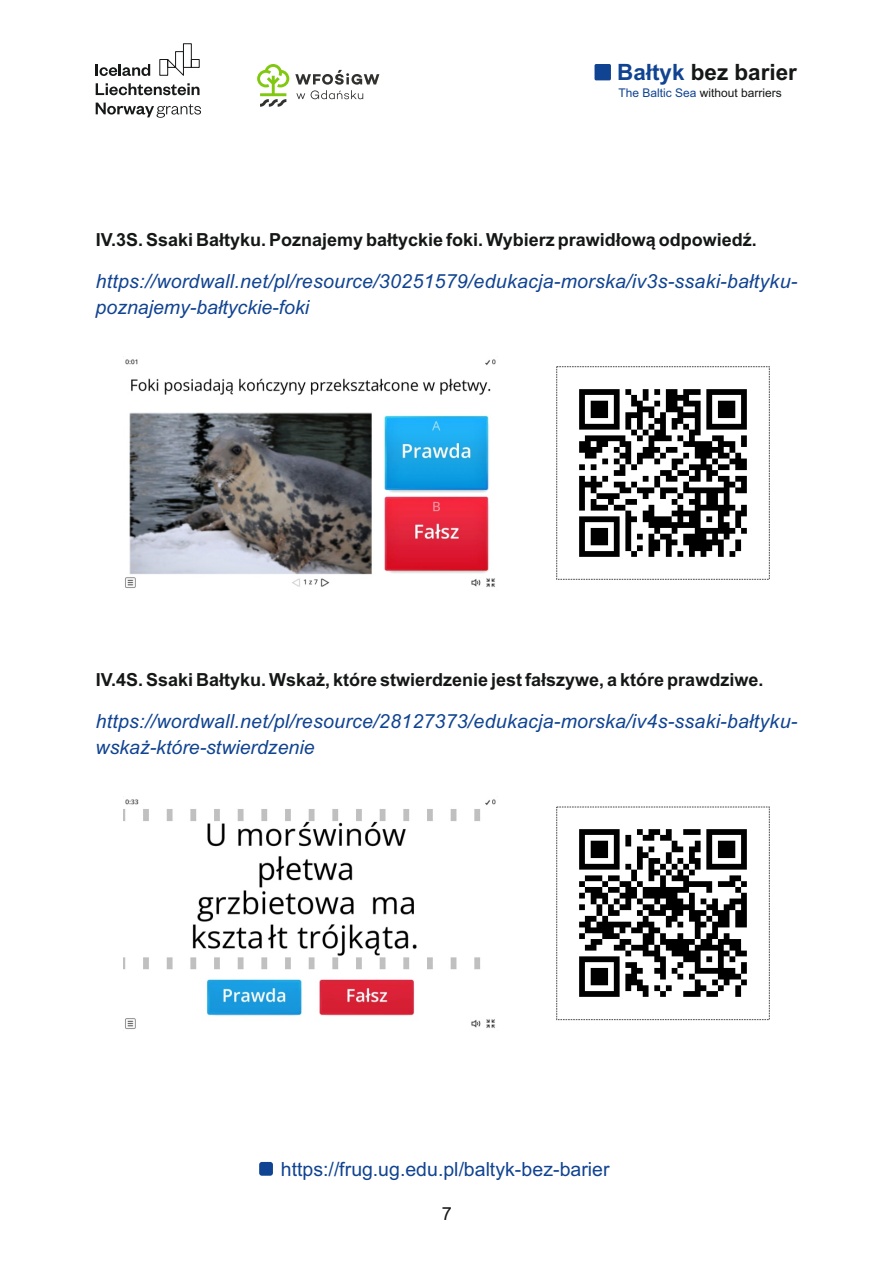
<style>
.page{position:relative;width:893px;height:1263px;background:#fff}
.page>*{position:absolute;margin:0;border:0;box-sizing:border-box;transform-origin:0 0}
.t1{font:700 22.5px "Arial";color:#151616}
.t2{font:italic 19.5px/26.1px "Arial";letter-spacing:.015em;color:#104391}
.t3{font:19.5px "Arial";color:#104391}
.t4{font:700 18px "Arial";color:#151616}
.t5{font:18px "Arial";color:#151616}
.t6{font:12px "Arial";color:#151616}
.s1{color:#104391}
</style>
<div class="page">
<div style="left:183px;top:43px;width:9px;height:25px;border:1px solid #171818"></div>
<svg style="left:96px;top:51px;width:104px;height:44px"></svg>
<svg style="left:96px;top:103px;width:105px;height:15px"></svg>
<svg style="left:257px;top:64px;width:32px;height:43px"></svg>
<svg style="left:295px;top:70px;width:84px;height:29px"></svg>
<div style="left:594px;top:64px;width:17px;height:16px;background:#104391;border-radius:2px"></div>
<div style="left:259px;top:1162px;width:14px;height:14px;background:#104391;border-radius:3px"></div>
<img style="left:579px;top:829px;width:168px;height:168px">
<img style="left:579px;top:389px;width:168px;height:168px">
<div style="left:556px;top:806px;width:214px;height:214px;border:1px dashed #4e4e4d"></div>
<div style="left:556px;top:366px;width:214px;height:214px;border:1px dashed #4e4e4d"></div>
<img style="left:124px;top:796px;width:374px;height:233px">
<img style="left:365px;top:926px;width:64px;height:30px">
<img style="left:125px;top:356px;width:373px;height:232px">
<p class="t1" style="left:617px;top:64px;width:181px"><span class="s1">Bałtyk</span> bez barier</p>
<p class="t6" style="left:619px;top:89px;width:165px"><span class="s1">The Baltic Sea</span> without barriers</p>
<p class="t4" style="left:96px;top:233px;width:663px">IV.3S. Ssaki Bałtyku. Poznajemy bałtyckie foki. Wybierz prawidłową odpowiedź.</p>
<p class="t2" style="left:96px;top:269px;width:703px">https://wordwall.net/pl/resource/30251579/edukacja-morska/iv3s-ssaki-bałtyku&shy;poznajemy-bałtyckie-foki</p>
<p class="t4" style="left:96px;top:673px;width:669px">IV.4S. Ssaki Bałtyku. Wskaż, które stwierdzenie jest fałszywe, a które prawdziwe.</p>
<p class="t2" style="left:96px;top:710px;width:703px">https://wordwall.net/pl/resource/28127373/edukacja-morska/iv4s-ssaki-bałtyku&shy;wskaż-które-stwierdzenie</p>
<p class="t3" style="left:281px;top:1162px;width:330px">https://frug.ug.edu.pl/baltyk-bez-barier</p>
<p class="t5" style="left:442px;top:1207px;width:12px">7</p>
</div>
